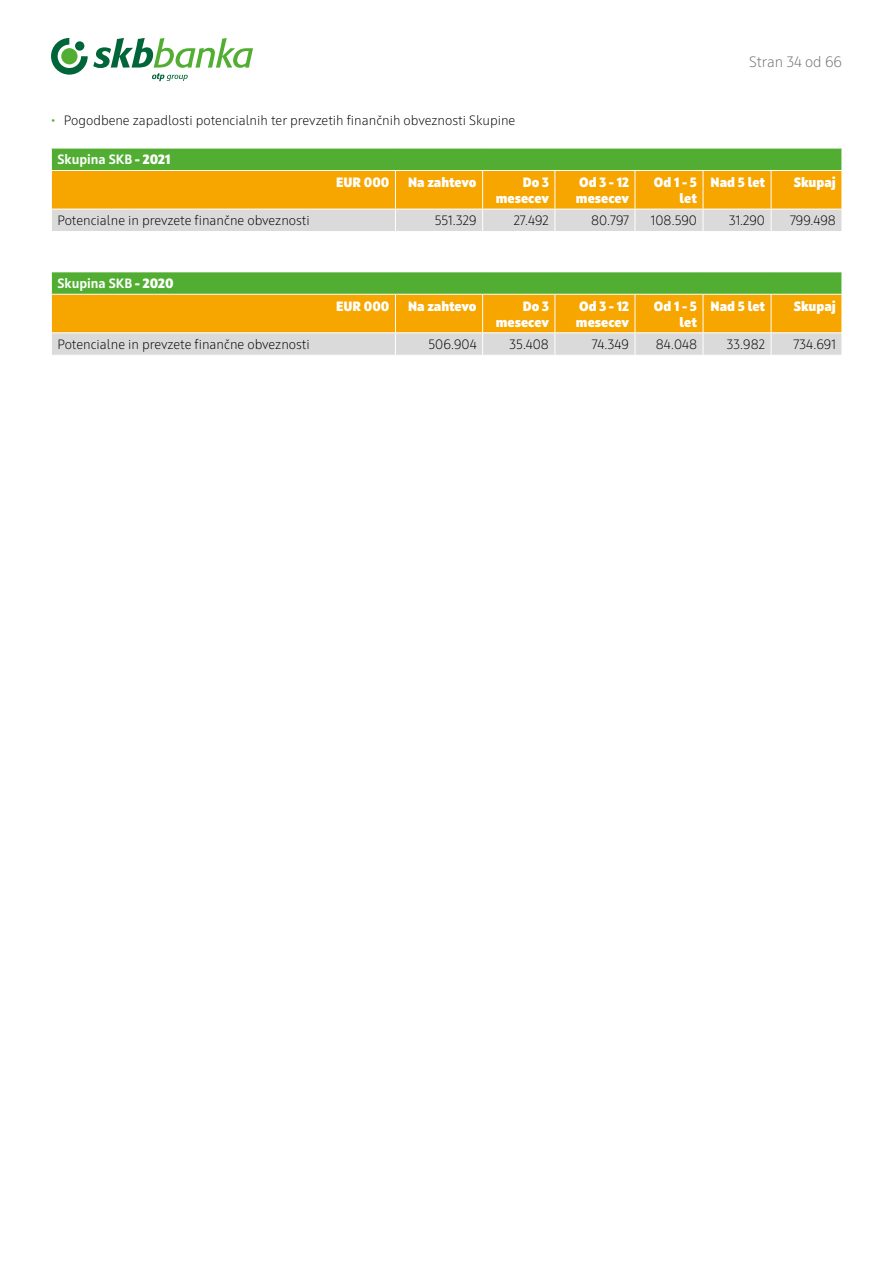
<style>
.page{position:relative;width:893px;height:1263px;background:#fff}
.page>*{position:absolute;margin:0;border:0;box-sizing:border-box;transform-origin:0 0}
.t1{font:300 15px "Squad";color:#706f6f}
.t2{font:300 13.5px "Squad";color:#000}
.t3{font:800 13.5px/16.2px "Squad";color:#fff;text-align:right}
.t4{font:700 13.5px "Squad";color:#fff}
.s1{font-weight:400;color:#52ae32}
.s2{font-weight:800}
</style>
<div class="page">
<svg style="left:51px;top:38px;width:202px;height:43px"></svg>
<svg style="left:51px;top:148px;width:791px;height:83px;background:#c4b74b"></svg>
<hr style="left:395px;top:148px;width:88px;height:1px;background:#fff">
<hr style="left:483px;top:148px;width:72px;height:1px;background:#fff">
<hr style="left:555px;top:148px;width:80px;height:1px;background:#fff">
<hr style="left:635px;top:148px;width:68px;height:1px;background:#fff">
<hr style="left:703px;top:148px;width:68px;height:1px;background:#fff">
<hr style="left:771px;top:148px;width:71px;height:1px;background:#fff">
<hr style="left:51px;top:170px;width:344px;height:1px;background:#fff">
<hr style="left:395px;top:170px;width:88px;height:1px;background:#fff">
<hr style="left:483px;top:170px;width:72px;height:1px;background:#fff">
<hr style="left:555px;top:170px;width:80px;height:1px;background:#fff">
<hr style="left:635px;top:170px;width:68px;height:1px;background:#fff">
<hr style="left:703px;top:170px;width:68px;height:1px;background:#fff">
<hr style="left:771px;top:170px;width:71px;height:1px;background:#fff">
<svg style="left:51px;top:272px;width:791px;height:83px;background:#c4b84d"></svg>
<hr style="left:51px;top:294px;width:344px;height:1px;background:#fff">
<hr style="left:395px;top:294px;width:88px;height:1px;background:#fff">
<hr style="left:483px;top:294px;width:72px;height:1px;background:#fff">
<hr style="left:555px;top:294px;width:80px;height:1px;background:#fff">
<hr style="left:635px;top:294px;width:68px;height:1px;background:#fff">
<hr style="left:703px;top:294px;width:68px;height:1px;background:#fff">
<hr style="left:771px;top:294px;width:71px;height:1px;background:#fff">
<p class="t1" style="left:749px;top:53px;width:94px">Stran 34 od 66</p>
<p class="t2" style="left:51px;top:113px;width:466px"><span class="s1">•</span> Pogodbene zapadlosti potencialnih ter prevzetih finančnih obveznosti Skupine</p>
<p class="t4" style="left:57px;top:151px;width:115px">Skupina SKB <span class="s2">- 2021</span></p>
<p class="t3" style="left:336px;top:174px;width:55px">EUR 000</p>
<p class="t3" style="left:408px;top:174px;width:70px">Na zahtevo</p>
<p class="t3" style="left:496px;top:174px;width:55px">Do 3 mesecev</p>
<p class="t3" style="left:576px;top:174px;width:55px;text-align:left">Od 3 - 12 mesecev</p>
<p class="t3" style="left:654px;top:174px;width:45px">Od 1 - 5 let</p>
<p class="t3" style="left:711px;top:174px;width:56px">Nad 5 let</p>
<p class="t3" style="left:794px;top:174px;width:44px">Skupaj</p>
<p class="t2" style="left:57px;top:213px;width:254px">Potencialne in prevzete finančne obveznosti</p>
<p class="t2" style="left:435px;top:213px;width:43px">551.329</p>
<p class="t2" style="left:514px;top:213px;width:37px">27.492</p>
<p class="t2" style="left:591px;top:213px;width:39px">80.797</p>
<p class="t2" style="left:651px;top:213px;width:48px">108.590</p>
<p class="t2" style="left:729px;top:213px;width:37px">31.290</p>
<p class="t2" style="left:790px;top:213px;width:47px">799.498</p>
<p class="t4" style="left:57px;top:275px;width:118px">Skupina SKB <span class="s2">- 2020</span></p>
<p class="t3" style="left:336px;top:298px;width:55px">EUR 000</p>
<p class="t3" style="left:408px;top:298px;width:70px">Na zahtevo</p>
<p class="t3" style="left:496px;top:298px;width:55px">Do 3 mesecev</p>
<p class="t3" style="left:576px;top:298px;width:55px;text-align:left">Od 3 - 12 mesecev</p>
<p class="t3" style="left:654px;top:298px;width:45px">Od 1 - 5 let</p>
<p class="t3" style="left:711px;top:298px;width:56px">Nad 5 let</p>
<p class="t3" style="left:794px;top:298px;width:44px">Skupaj</p>
<p class="t2" style="left:57px;top:337px;width:254px">Potencialne in prevzete finančne obveznosti</p>
<p class="t2" style="left:429px;top:337px;width:50px">506.904</p>
<p class="t2" style="left:510px;top:337px;width:41px">35.408</p>
<p class="t2" style="left:592px;top:337px;width:39px">74.349</p>
<p class="t2" style="left:656px;top:337px;width:43px">84.048</p>
<p class="t2" style="left:727px;top:337px;width:40px">33.982</p>
<p class="t2" style="left:794px;top:337px;width:43px">734.691</p>
</div>
